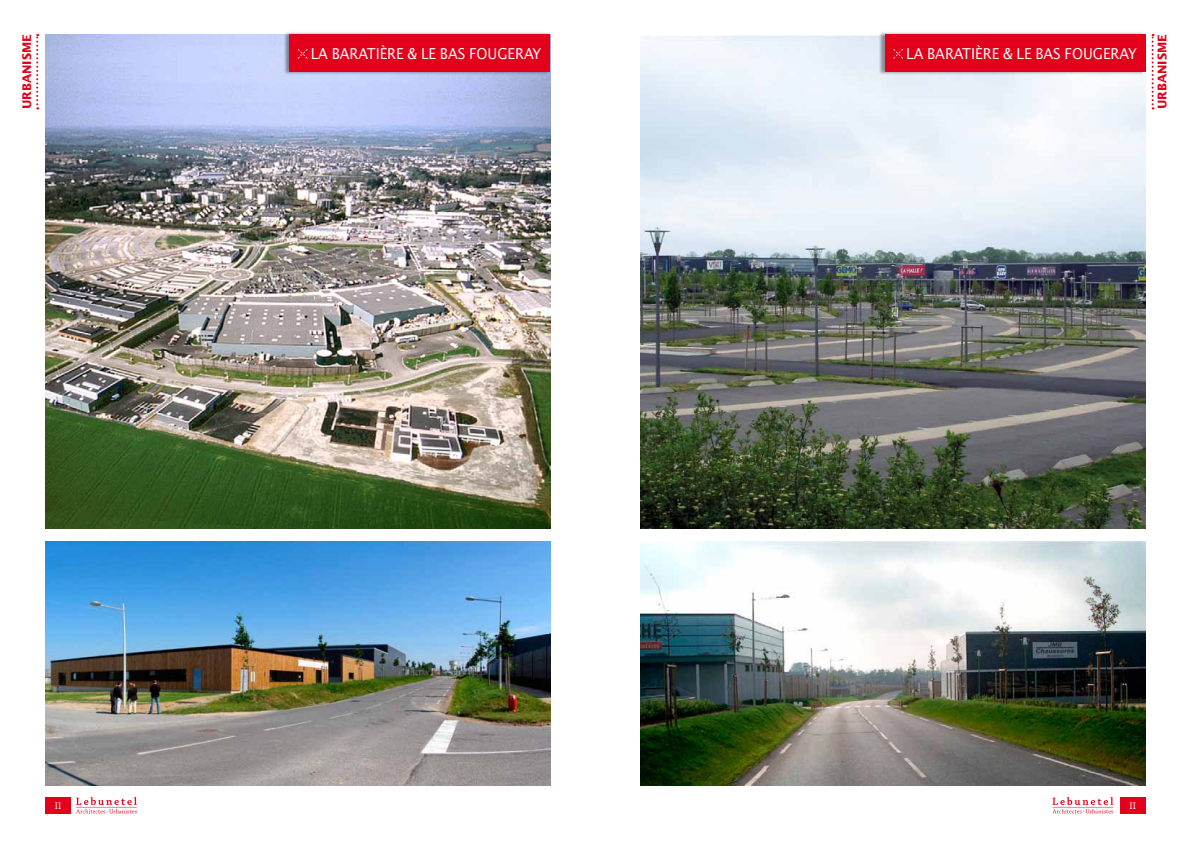
<style>
.page{position:relative;width:1191px;height:842px;background:#fff}
.page>*{position:absolute;margin:0;border:0;box-sizing:border-box;transform-origin:0 0}
.t1{font:15px "Lucida Sans Std";letter-spacing:-.005em;color:#fff;scale:.94 1}
.t2{font:700 12px "Lucida Sans Std";color:#e2001a}
.t3{font:10px "Chaparral Pro";color:#fff}
</style>
<div class="page">
<img style="left:45px;top:34px;width:505px;height:494px">
<img style="left:45px;top:541px;width:505px;height:244px">
<img style="left:641px;top:35px;width:504px;height:493px">
<img style="left:641px;top:541px;width:504px;height:244px">
<svg style="left:36px;top:34px;width:2px;height:75px"></svg>
<svg style="left:76px;top:797px;width:61px;height:16px"></svg>
<svg style="left:1151px;top:34px;width:2px;height:75px"></svg>
<svg style="left:1052px;top:797px;width:61px;height:16px"></svg>
<div style="left:45px;top:797px;width:26px;height:16px;background:#e2001a"></div>
<div style="left:1120px;top:797px;width:25px;height:16px;background:#e2001a"></div>
<div style="left:283px;top:31px;width:267px;height:44px;background:#000;opacity:.4"></div>
<div style="left:289px;top:34px;width:261px;height:38px;background:#e2001a"></div>
<svg style="left:298px;top:49px;width:10px;height:10px"></svg>
<div style="left:878px;top:31px;width:268px;height:44px;background:#000;opacity:.4"></div>
<div style="left:884px;top:34px;width:261px;height:38px;background:#e2001a"></div>
<svg style="left:893px;top:49px;width:10px;height:10px"></svg>
<p class="t2" style="left:20px;top:109px;width:77px;rotate:-90deg">urbanisme</p>
<p class="t2" style="left:1155px;top:109px;width:77px;rotate:-90deg">urbanisme</p>
<p class="t1" style="left:311px;top:45px;width:247px">LA BARATIÈRE &amp; LE BAS FOUGERAY</p>
<p class="t1" style="left:906px;top:45px;width:247px">LA BARATIÈRE &amp; LE BAS FOUGERAY</p>
<p class="t3" style="left:55px;top:800px;width:8px">II</p>
<p class="t3" style="left:1129px;top:800px;width:8px">II</p>
</div>
